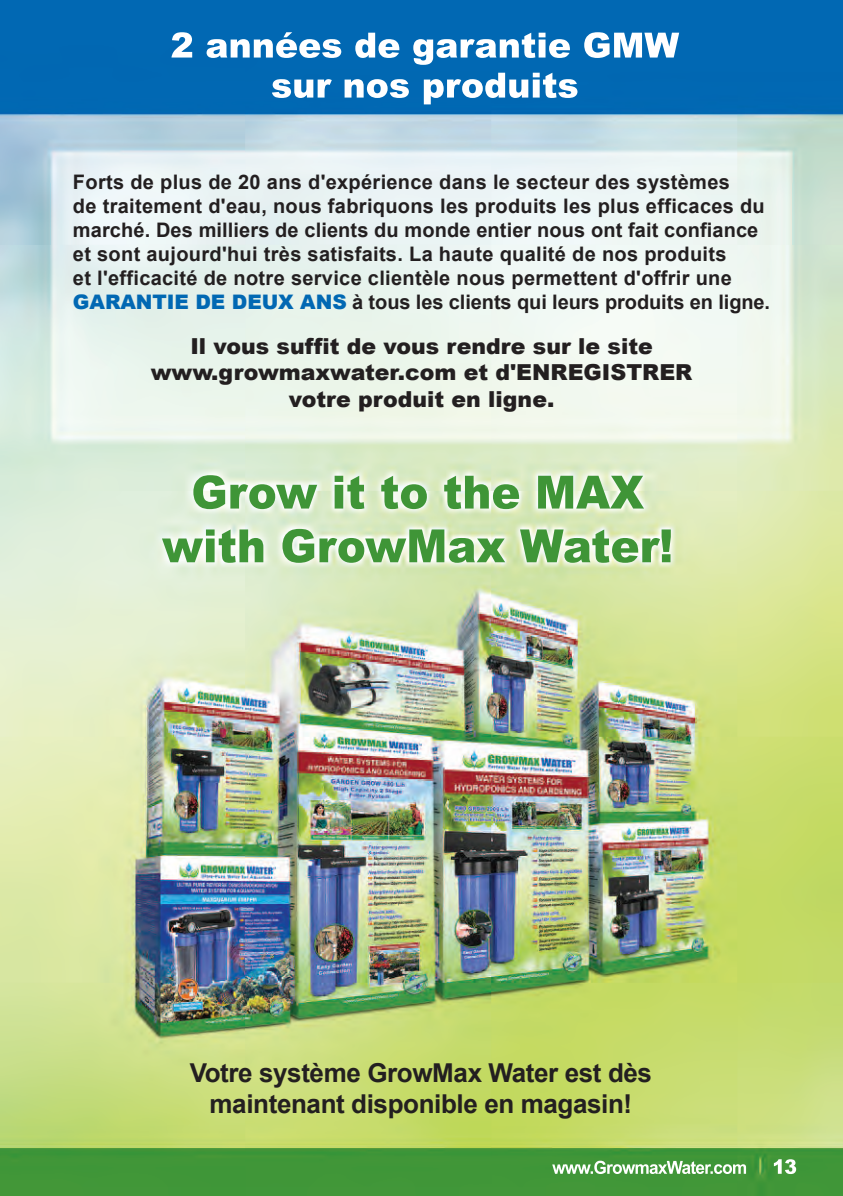
<style>
.page{position:relative;width:843px;height:1196px;background:#fff}
.page>*{position:absolute;margin:0;border:0;box-sizing:border-box;transform-origin:0 0}
.t1{font:700 26px/31px "Arial";letter-spacing:-.015em;color:#231f20;text-align:center}
.t2{font:900 22px/26.4px "Arial";color:#231f20;text-align:center}
.t3{font:700 20px/24px "Arial";letter-spacing:.015em;color:#231f20}
.s1{font-weight:900;color:#0168b3}
</style>
<div class="page">
<img style="left:0;top:0;width:842px;height:1195px">
<img style="left:193px;top:475px;width:326px;height:34px">
<img style="left:162px;top:529px;width:420px;height:33px">
<img style="left:171px;top:32px;width:170px;height:26px">
<img style="left:272px;top:79px;width:189px;height:25px">
<img style="left:773px;top:1158px;width:23px;height:15px">
<img style="left:552px;top:1160px;width:138px;height:13px">
<p class="t3" style="left:73px;top:170px;width:698px">Forts de plus de 20 ans d'expérience dans le secteur des systèmes<br>de traitement d'eau, nous fabriquons les produits les plus efficaces du marché. des milliers de clients du monde entier nous ont fait confiance et sont aujourd'hui très satisfaits. la haute qualité de nos produits<br>et l'efficacité de notre service clientèle nous permettent d'offrir une <span class="s1">GARANTIE DE DEUX ANS</span> à tous les clients qui leurs produits en ligne.</p>
<p class="t2" style="left:151px;top:332px;width:543px">Il vous suffit de vous rendre sur le site www.growmaxwater.com et d'ENREGISTRER votre produit en ligne.</p>
<h1 class="t1" style="left:190px;top:1057px;width:464px">votre système GrowMax water est dès maintenant disponible en magasin!</h1>
</div>
